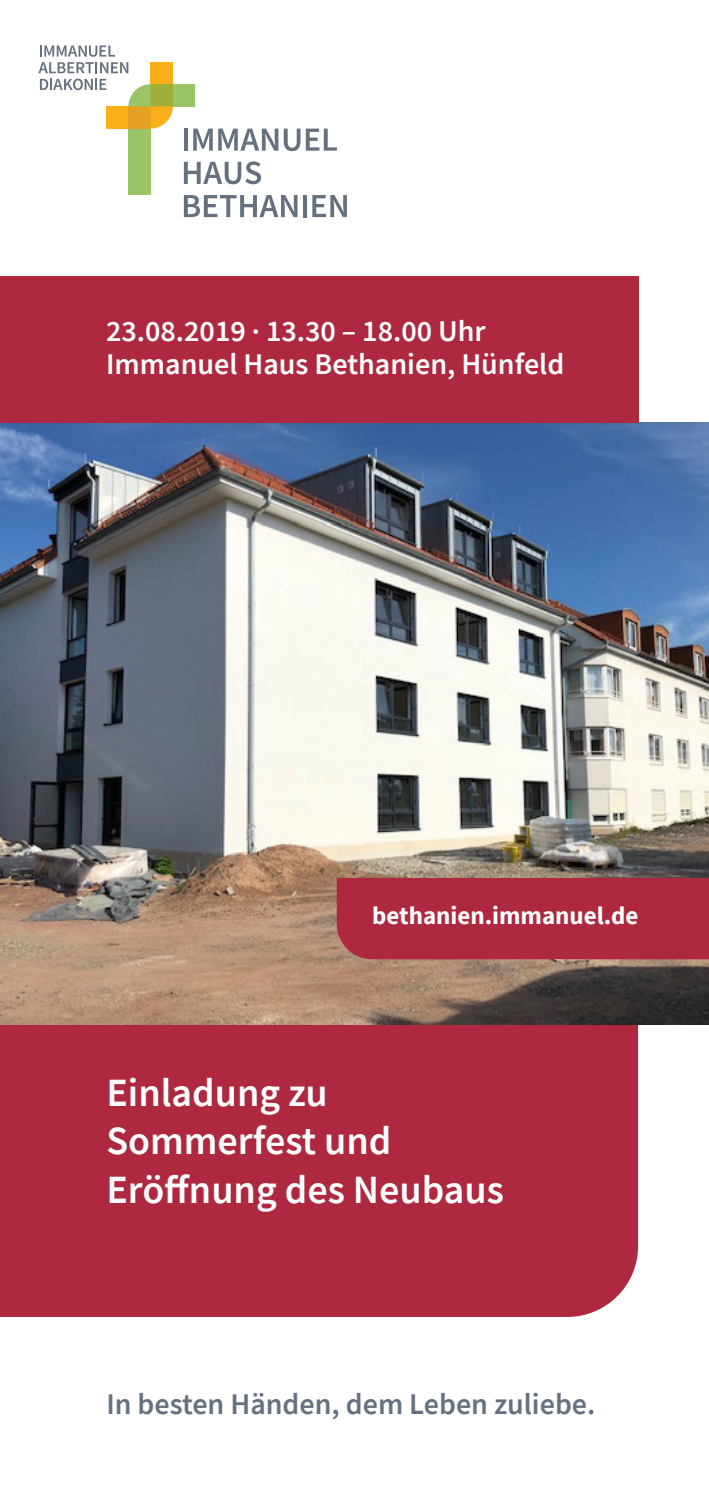
<style>
.page{position:relative;width:709px;height:1489px;background:#fff}
.page>*{position:absolute;margin:0;border:0;box-sizing:border-box;transform-origin:0 0}
.Headline_VA_Flyer{font:600 40px/48.8px "Source Sans Pro";color:#fff}
.Zeit__Ort_VA_Flyer{font:600 30px "Source Sans Pro";color:#fff}
.Slogan{font:600 30px "Source Sans Pro";color:#66717f}
.Störer{font:700 25px "Source Sans Pro";color:#fff}
</style>
<div class="page">
<div style="left:0;top:1024px;width:638px;height:292px;background:#ae283f"></div>
<img style="left:0;top:422px;width:709px;height:602px">
<div style="left:0;top:276px;width:638px;height:146px;background:#ae283f"></div>
<div style="left:337px;top:878px;width:372px;height:81px;background:#ae283f"></div>
<hr style="left:184px;top:129px;width:4px;height:22px;background:#66717f">
<svg style="left:193px;top:129px;width:85px;height:22px"></svg>
<svg style="left:284px;top:129px;width:16px;height:22px"></svg>
<svg style="left:306px;top:129px;width:31px;height:22px"></svg>
<svg style="left:184px;top:161px;width:77px;height:23px"></svg>
<svg style="left:184px;top:195px;width:113px;height:22px"></svg>
<hr style="left:303px;top:195px;width:4px;height:22px;background:#66717f">
<svg style="left:312px;top:195px;width:35px;height:22px"></svg>
<div style="left:128px;top:128px;width:23px;height:67px;background:#99c567"></div>
<div style="left:173px;top:84px;width:22px;height:22px;background:#99c567"></div>
<div style="left:106px;top:106px;width:22px;height:22px;background:#faaf18"></div>
<div style="left:151px;top:62px;width:22px;height:22px;background:#faaf18"></div>
<svg style="left:128px;top:84px;width:45px;height:44px;background:#cab84c"></svg>
<svg style="left:38px;top:45px;width:90px;height:28px"></svg>
<svg style="left:40px;top:79px;width:66px;height:11px"></svg>
<p class="Zeit__Ort_VA_Flyer" style="left:106px;top:312px;width:381px">23.08.2019 · 13.30 – 18.00 Uhr</p>
<p class="Zeit__Ort_VA_Flyer" style="left:106px;top:344px;width:459px">Immanuel Haus Bethanien, Hünfeld</p>
<p class="Störer" style="left:372px;top:898px;width:268px">bethanien.immanuel.de</p>
<p class="Headline_VA_Flyer" style="left:106px;top:1067px;width:399px">Einladung zu<br>Sommerfest und<br>Eröffnung des Neubaus</p>
<p class="Slogan" style="left:106px;top:1384px;width:490px">In besten Händen, dem Leben zuliebe.</p>
</div>
